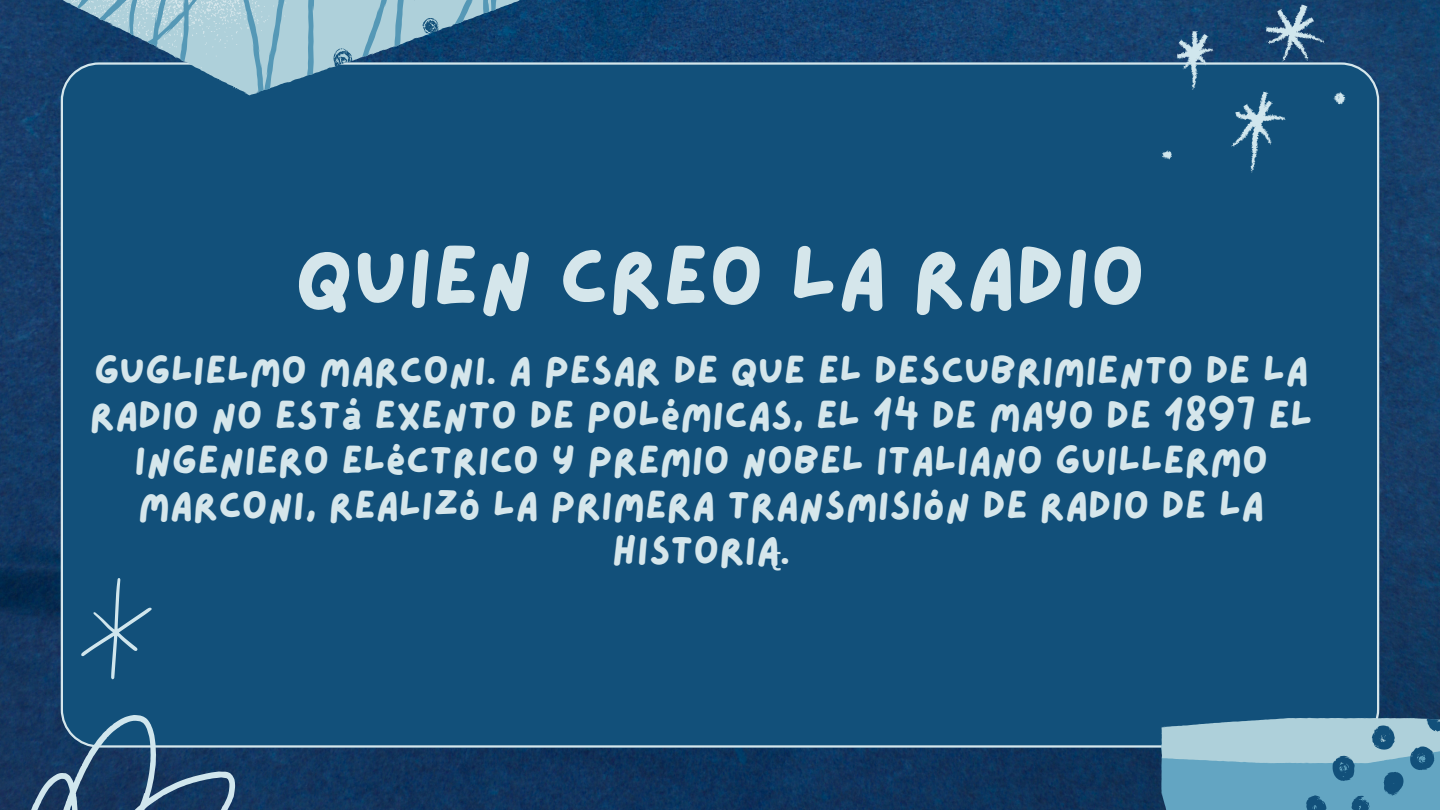
<style>
.page{position:relative;width:1440px;height:810px;background:#fff}
.page>*{position:absolute;margin:0;border:0;box-sizing:border-box;transform-origin:0 0}
.t1{font:85px "Lazydog";color:#d5e6eb}
.t2{font:40px/45px "Lazydog";color:#d5e6eb;text-align:center}
.t3{font:34px "Open Sans";color:#d5e6eb}
</style>
<div class="page">
<img style="left:0;top:0;width:1440px;height:810px">
<div style="left:61px;top:62px;width:1318px;height:686px;background:#12507a"></div>
<svg style="left:39px;top:0;width:481px;height:95px;background:#5986a3"></svg>
<svg style="left:1161px;top:718px;width:279px;height:92px;background:#78acc3"></svg>
<svg style="left:81px;top:578px;width:71px;height:101px;background:#266086"></svg>
<svg style="left:23px;top:715px;width:256px;height:95px;background:#2a5176"></svg>
<svg style="left:1161px;top:0;width:185px;height:173px;background:#245880"></svg>
<p class="t1" style="left:295px;top:236px;width:852px">QUIEN CREO LA RADIO</p>
<p class="t2" style="left:90px;top:350px;width:1225px">GUGLIELMO MARCONI. A PESAR DE QUE EL DESCUBRIMIENTO DE LA RADIO NO ESTÁ EXENTO DE POLÉMICAS, EL 14 DE MAYO DE 1897 EL INGENIERO ELÉCTRICO Y PREMIO NOBEL ITALIANO GUILLERMO MARCONI, REALIZÓ LA PRIMERA TRANSMISIÓN DE RADIO DE LA HISTORIA.</p>
<p class="t3" style="left:770px;top:534px;width:14px">t</p>
</div>
